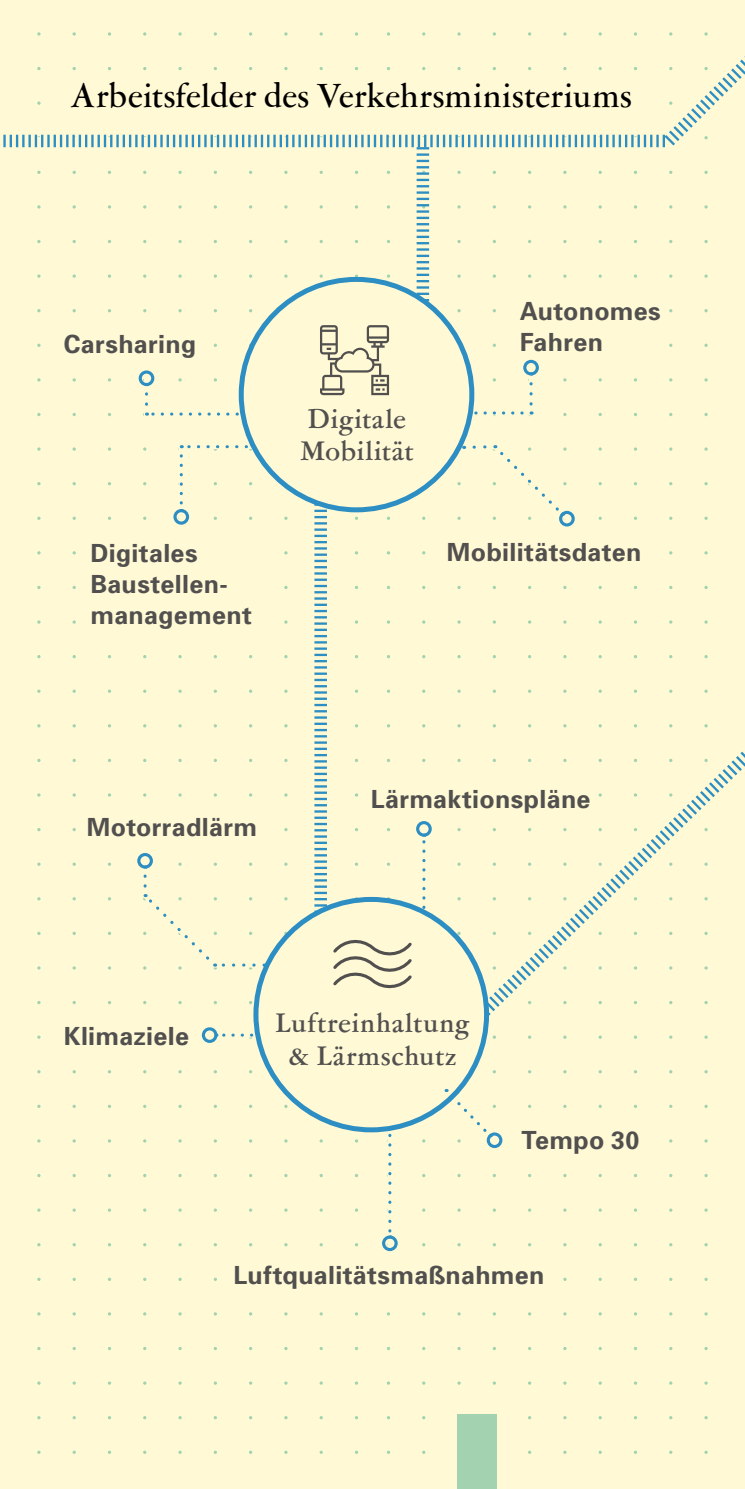
<style>
.page{position:relative;width:745px;height:1489px;background:#fff}
.page>*{position:absolute;margin:0;border:0;box-sizing:border-box;transform-origin:0 0}
.t1{font:500 37.5px "Garamont Amst SH";letter-spacing:.02em;color:#000}
.t2{font:500 30px/32.5px "Garamont Amst SB";letter-spacing:.025em;color:#51504f;text-align:center}
.t3{font:700 25px/31.2px "Univers";letter-spacing:.015em;color:#51504f}
</style>
<div class="page">
<div style="left:0;top:0;width:744px;height:1488px;background:#fff9d5"></div>
<svg style="left:37px;top:1174px;width:4px;height:3px"></svg>
<svg style="left:37px;top:1001px;width:4px;height:3px"></svg>
<svg style="left:37px;top:931px;width:4px;height:4px"></svg>
<svg style="left:72px;top:931px;width:4px;height:4px"></svg>
<svg style="left:37px;top:828px;width:4px;height:3px"></svg>
<svg style="left:37px;top:758px;width:4px;height:4px"></svg>
<svg style="left:72px;top:758px;width:4px;height:4px"></svg>
<svg style="left:37px;top:689px;width:4px;height:4px"></svg>
<svg style="left:72px;top:689px;width:4px;height:4px"></svg>
<svg style="left:213px;top:689px;width:4px;height:4px"></svg>
<svg style="left:37px;top:655px;width:4px;height:3px"></svg>
<svg style="left:387px;top:274px;width:3px;height:4px"></svg>
<svg style="left:37px;top:585px;width:4px;height:4px"></svg>
<svg style="left:72px;top:585px;width:4px;height:4px"></svg>
<svg style="left:37px;top:516px;width:4px;height:4px"></svg>
<svg style="left:72px;top:516px;width:4px;height:4px"></svg>
<svg style="left:37px;top:413px;width:4px;height:3px"></svg>
<svg style="left:72px;top:413px;width:4px;height:3px"></svg>
<svg style="left:37px;top:343px;width:4px;height:4px"></svg>
<svg style="left:213px;top:343px;width:4px;height:4px"></svg>
<svg style="left:37px;top:274px;width:4px;height:4px"></svg>
<svg style="left:72px;top:274px;width:4px;height:4px"></svg>
<svg style="left:108px;top:274px;width:3px;height:4px"></svg>
<svg style="left:213px;top:274px;width:4px;height:4px"></svg>
<svg style="left:37px;top:240px;width:4px;height:3px"></svg>
<svg style="left:72px;top:240px;width:4px;height:3px"></svg>
<svg style="left:37px;top:171px;width:4px;height:3px"></svg>
<div style="left:457px;top:1414px;width:39px;height:74px;background:#a3d2b1"></div>
<svg style="left:391px;top:1130px;width:1px;height:102px"></svg>
<svg style="left:464px;top:355px;width:71px;height:55px"></svg>
<div style="left:523px;top:360px;width:15px;height:15px;border:3px solid #2c8ec2;border-radius:50%"></div>
<svg style="left:141px;top:365px;width:104px;height:51px"></svg>
<div style="left:139px;top:370px;width:15px;height:16px;border:3px solid #2c8ec2;border-radius:50%"></div>
<svg style="left:176px;top:441px;width:84px;height:84px"></svg>
<div style="left:173px;top:509px;width:16px;height:15px;border:3px solid #2c8ec2;border-radius:50%"></div>
<svg style="left:422px;top:836px;width:3px;height:76px"></svg>
<div style="left:416px;top:821px;width:15px;height:15px;border:3px solid #2c8ec2;border-radius:50%"></div>
<svg style="left:140px;top:853px;width:139px;height:117px"></svg>
<div style="left:137px;top:853px;width:16px;height:15px;border:3px solid #2c8ec2;border-radius:50%"></div>
<svg style="left:216px;top:1033px;width:39px;height:5px"></svg>
<div style="left:202px;top:1027px;width:15px;height:15px;border:3px solid #2c8ec2;border-radius:50%"></div>
<svg style="left:386px;top:1130px;width:5px;height:116px"></svg>
<div style="left:382px;top:1235px;width:15px;height:15px;border:3px solid #2c8ec2;border-radius:50%"></div>
<svg style="left:416px;top:149px;width:13px;height:156px"></svg>
<svg style="left:459px;top:410px;width:285px;height:625px"></svg>
<svg style="left:3px;top:32px;width:741px;height:117px"></svg>
<div style="left:256px;top:899px;width:230px;height:230px;background:#fff9d5;border-radius:50%"></div>
<svg style="left:314px;top:503px;width:100px;height:486px"></svg>
<div style="left:241px;top:279px;width:230px;height:231px;background:#fff9d5;border-radius:50%"></div>
<div style="left:238px;top:277px;width:236px;height:235px;border:5px solid #2c8ec2;border-radius:50%"></div>
<svg style="left:320px;top:325px;width:70px;height:70px"></svg>
<div style="left:71px;top:80px;width:578px;height:27px;background:#fff9d5"></div>
<svg style="left:439px;top:1087px;width:64px;height:62px"></svg>
<div style="left:486px;top:1132px;width:16px;height:15px;border:3px solid #2c8ec2;border-radius:50%"></div>
<h2 class="t1" style="left:71px;top:77px;width:562px">Arbeitsfelder des Verkehrsministeriums</h2>
<p class="t3" style="left:519px;top:295px;width:142px">Autonomes</p>
<p class="t3" style="left:64px;top:328px;width:134px">Carsharing</p>
<p class="t3" style="left:519px;top:326px;width:85px">Fahren</p>
<p class="t3" style="left:90px;top:537px;width:163px">Digitales<br>Baustellen&shy;management</p>
<p class="t2" style="left:301px;top:404px;width:114px;text-align:left">Digitale<br>Mobilität</p>
<p class="t3" style="left:446px;top:536px;width:196px">Mobilitätsdaten</p>
<p class="t3" style="left:87px;top:811px;width:171px">Motorradlärm</p>
<p class="t3" style="left:370px;top:783px;width:221px">Lärmaktionspläne</p>
<p class="t3" style="left:64px;top:1020px;width:127px">Klimaziele</p>
<p class="t2" style="left:276px;top:1008px;width:195px">Luftreinhaltung &amp; Lärmschutz</p>
<p class="t3" style="left:521px;top:1124px;width:119px">Tempo 30</p>
<p class="t3" style="left:233px;top:1259px;width:312px">Luftqualitätsmaßnahmen</p>
</div>
